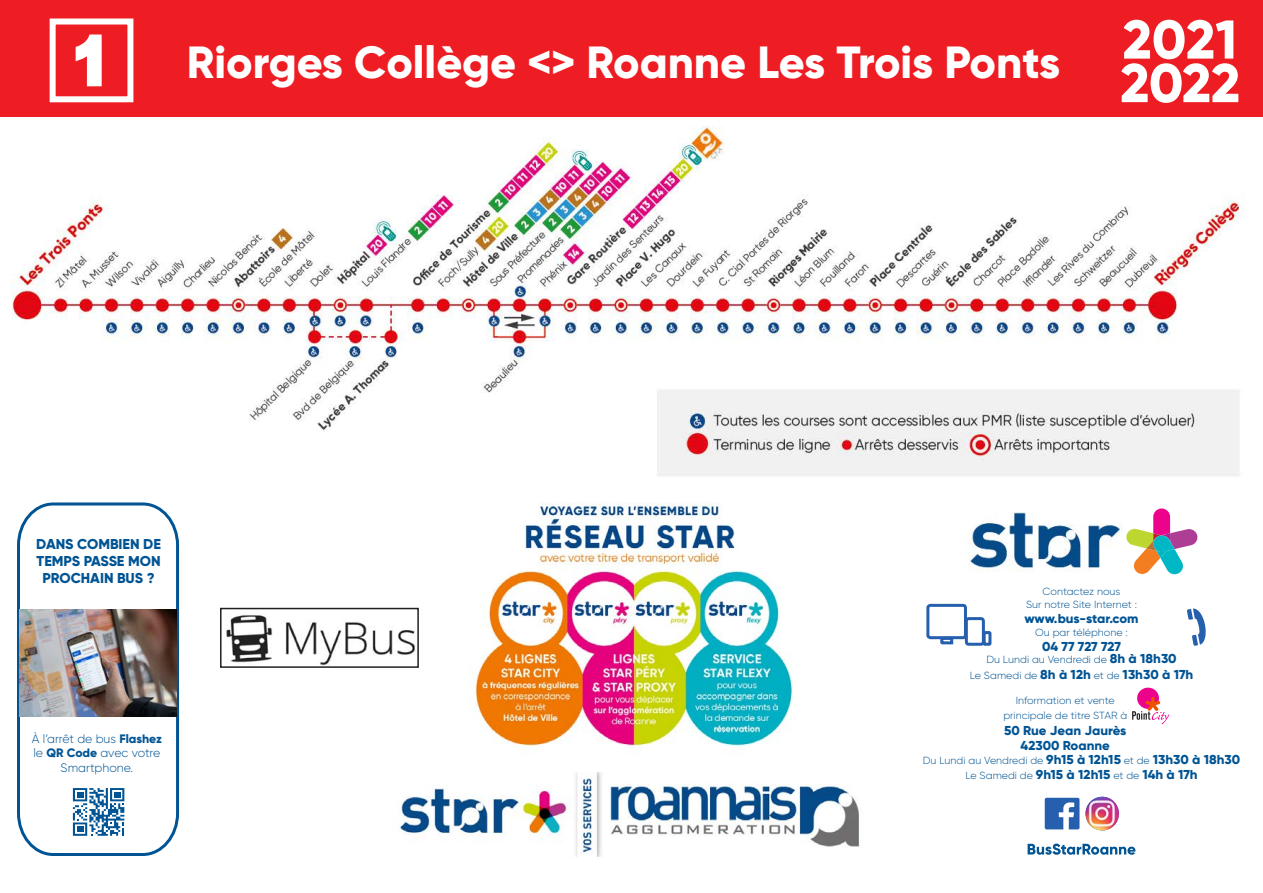
<style>
.page{position:relative;width:1263px;height:893px;background:#fff}
.page>*{position:absolute;margin:0;border:0;box-sizing:border-box;transform-origin:0 0}
.t1{font:800 54.45px "Gilroy";color:#fff}
.t2{font:800 45px "Gilroy";color:#fff}
.t3{font:800 14.25px/17.1px "Gilroy";color:#015494;text-align:center}
.t4{font:800 12.9px "Gilroy";color:#015494}
.t5{font:300 12.3px/14.7px "Gilroy";color:#015494;text-align:center}
.t6{font:300 10.35px/15.5px "Gilroy";color:#015494;text-align:center}
.s1{font-weight:800}
.s2{font-weight:800;font-size:12.9px}
.s3{font-weight:300;font-size:10.35px}
</style>
<div class="page">
<img style="left:0;top:116px;width:1245px;height:360px">
<div style="left:1px;top:0;width:1262px;height:117px;background:#ee1d23"></div>
<div style="left:50px;top:19px;width:83px;height:83px;background:#ee1d23;border:6px solid #fff"></div>
<svg style="left:75px;top:34px;width:27px;height:53px"></svg>
<svg style="left:17px;top:502px;width:163px;height:354px"></svg>
<img style="left:20px;top:609px;width:156px;height:108px">
<svg style="left:73px;top:788px;width:51px;height:48px"></svg>
<svg style="left:1132px;top:688px;width:37px;height:36px"></svg>
<img style="left:475px;top:502px;width:317px;height:244px">
<svg style="left:1126px;top:508px;width:72px;height:67px"></svg>
<img style="left:970px;top:512px;width:151px;height:60px">
<svg style="left:1027px;top:844px;width:108px;height:11px"></svg>
<svg style="left:1045px;top:798px;width:35px;height:32px"></svg>
<img style="left:1085px;top:797px;width:34px;height:33px;border-radius:17px">
<svg style="left:1187px;top:608px;width:19px;height:38px"></svg>
<svg style="left:926px;top:603px;width:66px;height:43px"></svg>
<img style="left:226px;top:615px;width:189px;height:50px">
<div style="left:220px;top:608px;width:199px;height:60px;border:2px solid #231f20"></div>
<img style="left:398px;top:773px;width:462px;height:83px">
<p class="t2" style="left:187px;top:34px;width:875px">Riorges Collège &lt;&gt; Roanne Les Trois Ponts</p>
<p class="t1" style="left:1123px;top:5px;width:116px">2021</p>
<p class="t1" style="left:1120px;top:49px;width:121px">2022</p>
<p class="t3" style="left:36px;top:535px;width:126px">DANS COMBIEN DE<br>TEMPS PASSE MON<br>PROCHAIN BUS ?</p>
<p class="t5" style="left:32px;top:731px;width:132px">À l’arrêt de bus <span class="s1">Flashez </span>le <span class="s1">QR Code</span> avec votre<br>Smartphone.</p>
<p class="t6" style="left:1042px;top:584px;width:79px">Contactez nous</p>
<p class="t6" style="left:1026px;top:596px;width:112px">Sur notre Site Internet :</p>
<p class="t4" style="left:1024px;top:611px;width:116px">www.bus-star.com</p>
<p class="t6" style="left:1035px;top:624px;width:94px">Ou par téléphone :</p>
<p class="t4" style="left:1042px;top:639px;width:80px">04 77 727 727</p>
<p class="t6" style="left:986px;top:652px;width:192px">Du Lundi au Vendredi de <span class="s2">8h à 18h30</span></p>
<p class="t4" style="left:970px;top:666px;width:225px"><span class="s3">Le Samedi de</span> 8h à 12h <span class="s3">et de</span> 13h30 à 17h</p>
<p class="t6" style="left:1003px;top:692px;width:125px">Information et vente principale de titre STAR à</p>
<p class="t4" style="left:1004px;top:722px;width:124px">50 Rue Jean Jaurès</p>
<p class="t4" style="left:1020px;top:738px;width:91px">42300 Roanne</p>
<p class="t6" style="left:923px;top:752px;width:319px">Du Lundi au Vendredi de <span class="s2">9h15 à 12h15</span> et de <span class="s2">13h30 à 18h30</span></p>
<p class="t4" style="left:965px;top:767px;width:234px"><span class="s3">Le Samedi de</span> 9h15 à 12h15 <span class="s3">et de</span> 14h à 17h</p>
</div>
